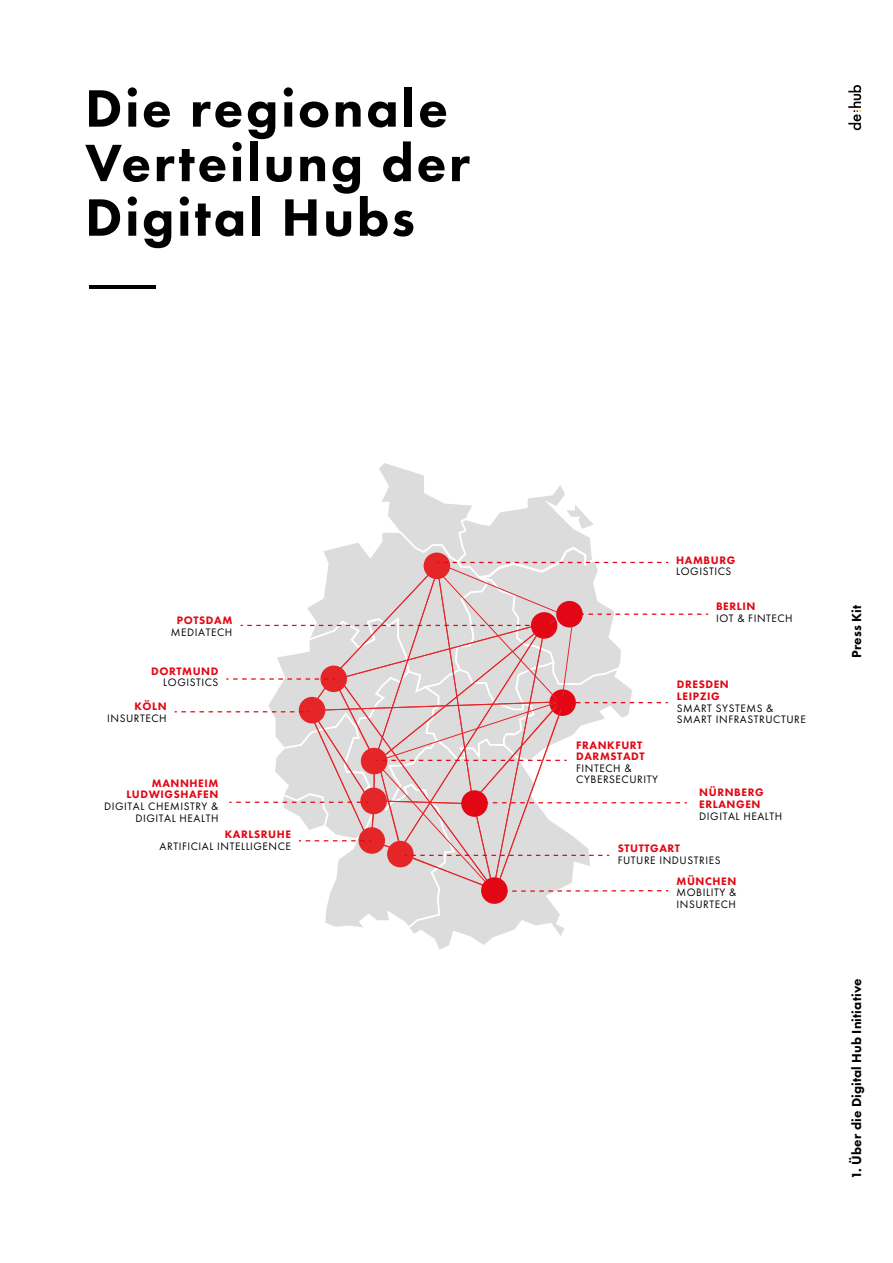
<style>
.page{position:relative;width:893px;height:1263px;background:#fff}
.page>*{position:absolute;margin:0;border:0;box-sizing:border-box;transform-origin:0 0}
.Big_titles_normal_pa{font:800 54.6px "Futura PT";letter-spacing:.045em;color:#000}
.t1{font:54px "Futura PT";color:#000}
.t2{font:800 13.5px "Futura PT";letter-spacing:.01em;color:#000}
.t3{font:11.25px/11.7px "Futura PT";letter-spacing:.05em;color:#000}
.t4{font:800 11.25px/11.7px "Futura PT";letter-spacing:.05em;color:#e30613}
.s1{font-weight:800;color:#e30613}
.s2{font-weight:400;color:#000}
</style>
<div class="page">
<svg style="left:848px;top:85px;width:13px;height:45px"></svg>
<svg style="left:175px;top:463px;width:533px;height:487px"></svg>
<p class="Big_titles_normal_pa" style="left:85px;top:74px;width:364px">Die regionale</p>
<p class="Big_titles_normal_pa" style="left:85px;top:129px;width:386px">Verteilung der</p>
<p class="Big_titles_normal_pa" style="left:85px;top:183px;width:331px">Digital Hubs</p>
<p class="t1" style="left:85px;top:249px;width:76px">——</p>
<p class="t3" style="left:171px;top:614px;width:63px;text-align:center"><span class="s1">POTSDAM<br></span>MEDIATECH</p>
<p class="t3" style="left:151px;top:665px;width:69px;text-align:right"><span class="s1">DORTMUND<br></span>LOGISTICS</p>
<p class="t3" style="left:107px;top:700px;width:61px;text-align:right"><span class="s1">KÖLN<br></span>INSURTECH</p>
<p class="t4" style="left:576px;top:739px;width:70px">FRANKFURT<br>DARMSTADT<br><span class="s2">FINTECH &amp;</span></p>
<p class="t4" style="left:152px;top:777px;width:68px">MANNHEIM</p>
<p class="t3" style="left:576px;top:774px;width:83px">CYBERSECURITY</p>
<p class="t3" style="left:104px;top:789px;width:116px;text-align:right"><span class="s1">LUDWIGSHAFEN<br></span>DIGITAL CHEMISTRY &amp;<br>DIGITAL HEALTH</p>
<p class="t3" style="left:676px;top:554px;width:61px"><span class="s1">HAMBURG<br></span>LOGISTICS</p>
<p class="t3" style="left:716px;top:601px;width:78px"><span class="s1">BERLIN<br></span>IOT &amp; FINTECH</p>
<p class="t3" style="left:677px;top:679px;width:130px"><span class="s1">DRESDEN<br>LEIPZIG<br></span>SMART SYSTEMS &amp;<br>SMART INFRASTRUCTURE</p>
<p class="t4" style="left:699px;top:786px;width:84px">NÜRNBERG<br>ERLANGEN<br><span class="s2">DIGITAL HEALTH</span></p>
<p class="t3" style="left:160px;top:829px;width:133px;text-align:right"><span class="s1">KARLSRUHE<br></span>ARTIFICIAL INTELLIGENCE</p>
<p class="t3" style="left:618px;top:843px;width:104px"><span class="s1">STUTTGART<br></span>FUTURE INDUSTRIES</p>
<p class="t3" style="left:677px;top:875px;width:61px;text-align:justify"><span class="s1">MÜNCHEN </span>MOBILITY &amp; INSURTECH</p>
<p class="t2" style="left:848px;top:658px;width:54px;rotate:-90deg">Press Kit</p>
<p class="t2" style="left:848px;top:1179px;width:202px;rotate:-90deg">1. Über die Digital Hub Initiative</p>
</div>
